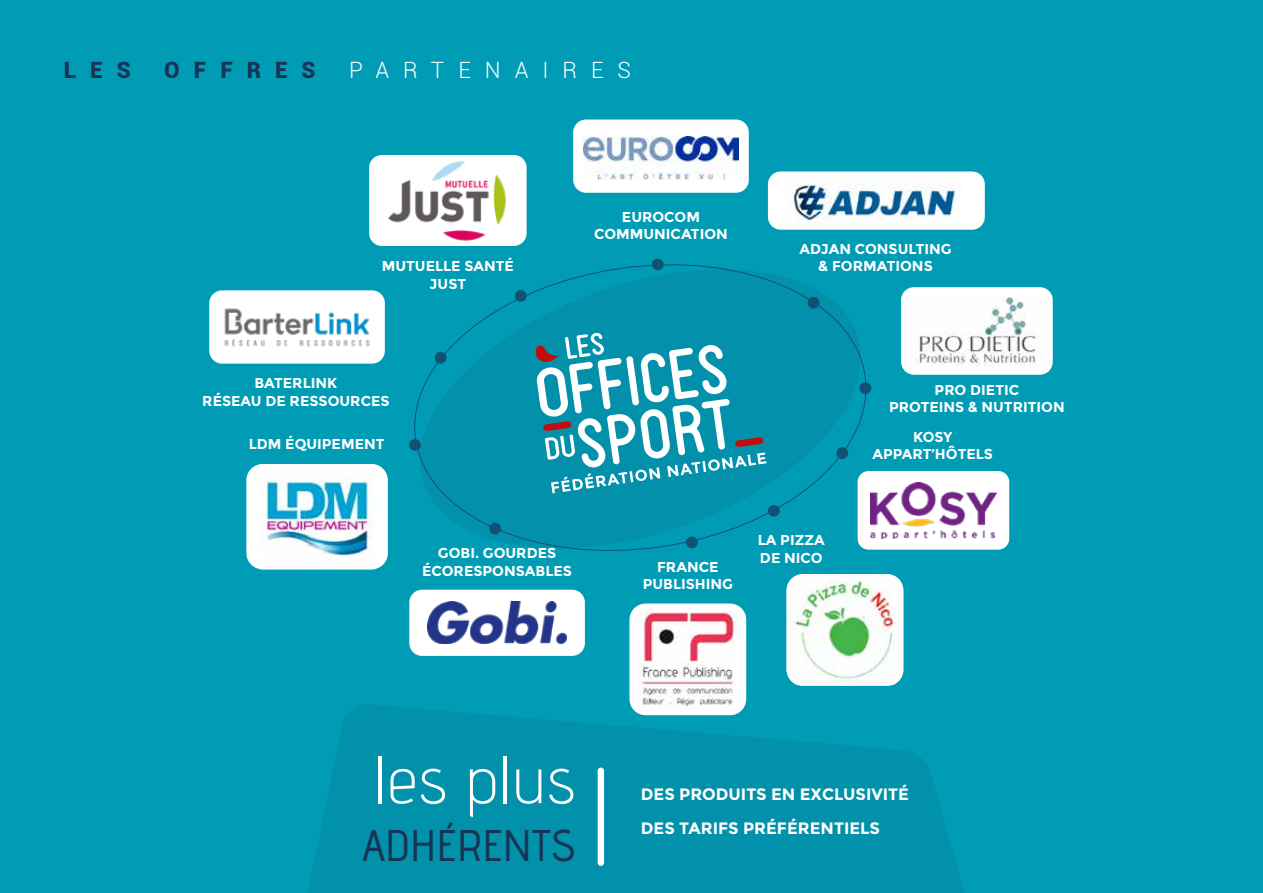
<style>
.page{position:relative;width:1263px;height:893px;background:#009cb5}
.page>*{position:absolute;margin:0;border:0;box-sizing:border-box;transform-origin:0 0}
.t1{font:67.2px "advent Lt 1";letter-spacing:.01em;color:#fff}
.t2{font:44.4px "advent Bd 1";color:#173455}
.t3{font:300 22.5px "Roboto";letter-spacing:.62em;color:#fff}
.t4{font:900 22.5px "Roboto";letter-spacing:.62em;color:#173455}
.t5{font:700 16.5px/33.3px "Montserrat";color:#fff}
.t6{font:700 14.25px/17.2px "Montserrat";color:#fff;text-align:center}
</style>
<div class="page">
<svg style="left:409px;top:258px;width:463px;height:293px"></svg>
<div style="left:435px;top:352px;width:11px;height:12px;background:#135172;border-radius:50%"></div>
<div style="left:409px;top:439px;width:12px;height:12px;background:#135172;border-radius:50%"></div>
<div style="left:489px;top:523px;width:12px;height:11px;background:#135172;border-radius:50%"></div>
<div style="left:686px;top:536px;width:12px;height:12px;background:#135172;border-radius:50%"></div>
<div style="left:768px;top:505px;width:12px;height:12px;background:#135172;border-radius:50%"></div>
<div style="left:836px;top:447px;width:12px;height:12px;background:#135172;border-radius:50%"></div>
<div style="left:859px;top:382px;width:12px;height:12px;background:#135172;border-radius:50%"></div>
<div style="left:808px;top:297px;width:11px;height:12px;background:#135172;border-radius:50%"></div>
<div style="left:652px;top:259px;width:12px;height:11px;background:#135172;border-radius:50%"></div>
<div style="left:515px;top:290px;width:12px;height:12px;background:#135172;border-radius:50%"></div>
<svg style="left:308px;top:703px;width:656px;height:190px;fill:#0291ab"></svg>
<div style="left:598px;top:771px;width:6px;height:92px;background:#fff"></div>
<div style="left:369px;top:155px;width:158px;height:91px;background:#fff;border-radius:13px"></div>
<img style="left:388px;top:161px;width:118px;height:80px">
<div style="left:768px;top:171px;width:217px;height:59px;background:#fff;border-radius:13px"></div>
<img style="left:790px;top:176px;width:172px;height:47px">
<div style="left:901px;top:287px;width:152px;height:87px;background:#fff;border-radius:13px"></div>
<img style="left:904px;top:297px;width:146px;height:77px">
<div style="left:857px;top:471px;width:152px;height:79px;background:#fff;border-radius:11px"></div>
<img style="left:871px;top:483px;width:125px;height:55px">
<div style="left:409px;top:590px;width:176px;height:66px;background:#fff;border-radius:13px"></div>
<img style="left:427px;top:602px;width:140px;height:42px">
<div style="left:246px;top:464px;width:142px;height:105px;background:#fff;border-radius:16px"></div>
<img style="left:259px;top:464px;width:116px;height:101px">
<div style="left:629px;top:603px;width:117px;height:112px;background:#fff;border-radius:16px"></div>
<img style="left:637px;top:610px;width:101px;height:97px">
<img style="left:786px;top:574px;width:117px;height:111px">
<div style="left:209px;top:290px;width:176px;height:74px;background:#fff;border-radius:13px"></div>
<img style="left:224px;top:308px;width:146px;height:39px">
<div style="left:573px;top:120px;width:176px;height:73px;background:#fff;border-radius:13px"></div>
<img style="left:583px;top:137px;width:156px;height:42px">
<h3 class="t4" style="left:64px;top:54px;width:69px">LES</h3>
<h3 class="t4" style="left:164px;top:54px;width:153px">OFFRES</h3>
<h3 class="t3" style="left:349px;top:54px;width:283px">PARTENAIRES</h3>
<p class="t6" style="left:382px;top:258px;width:134px">MUTUELLE SANTÉ<br>JUST</p>
<p class="t6" style="left:202px;top:375px;width:189px">BATERLINK<br>RÉSEAU DE RESSOURCES</p>
<p class="t6" style="left:249px;top:435px;width:137px">LDM ÉQUIPEMENT</p>
<p class="t6" style="left:594px;top:209px;width:135px">EUROCOM<br>COMMUNICATION</p>
<p class="t6" style="left:799px;top:241px;width:154px">ADJAN CONSULTING &amp; FORMATIONS</p>
<p class="t6" style="left:758px;top:532px;width:69px">LA PIZZA</p>
<p class="t6" style="left:889px;top:381px;width:177px">PRO DIETIC<br>PROTEINS &amp; NUTRITION</p>
<p class="t6" style="left:872px;top:429px;width:122px">KOSY<br>APPART’HÔTELS</p>
<p class="t6" style="left:438px;top:545px;width:120px">GOBI. GOURDES</p>
<p class="t6" style="left:760px;top:549px;width:64px">DE NICO</p>
<p class="t6" style="left:422px;top:562px;width:151px">ÉCORESPONSABLES</p>
<p class="t6" style="left:643px;top:559px;width:92px">FRANCE<br>PUBLISHING</p>
<h1 class="t1" style="left:374px;top:739px;width:203px">les plus</h1>
<h2 class="t2" style="left:362px;top:819px;width:215px">ADHÉRENTS</h2>
<p class="t5" style="left:641px;top:778px;width:269px">DES PRODUITS EN EXCLUSIVITÉ<br>DES TARIFS PRÉFÉRENTIELS</p>
</div>
